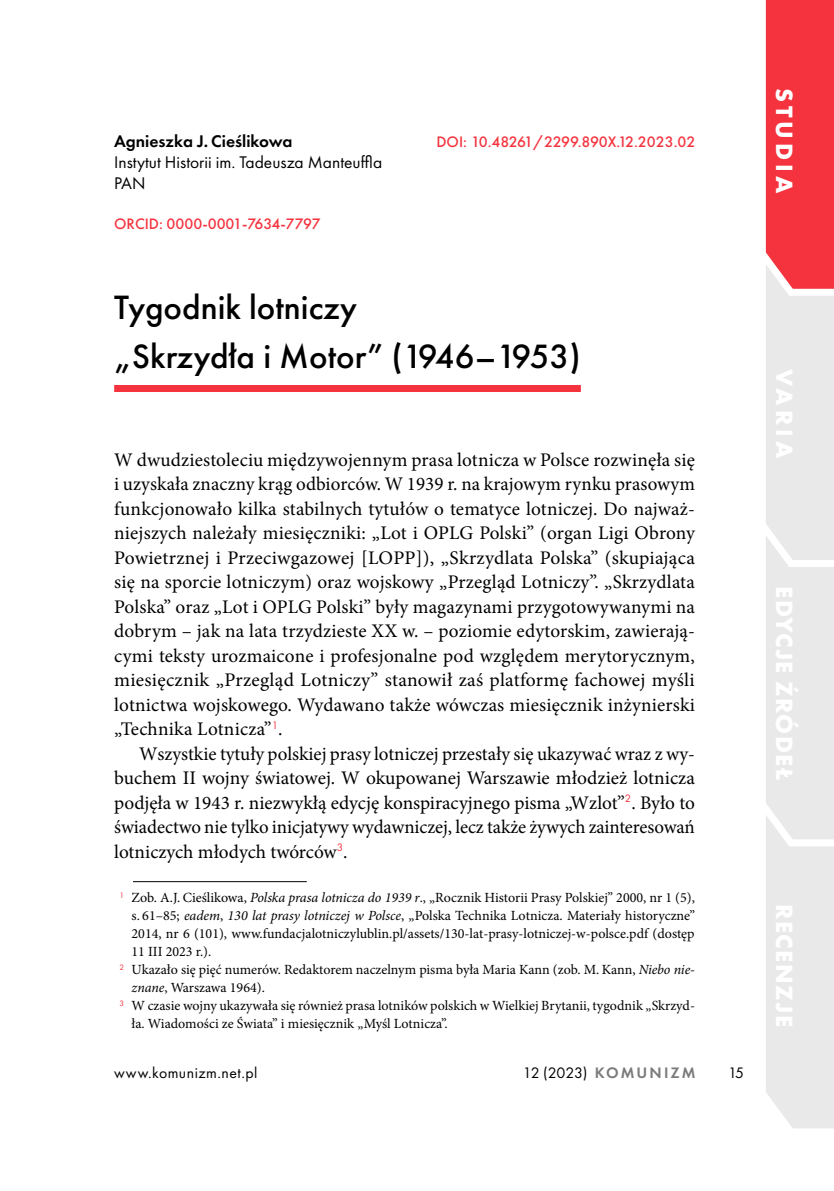
<style>
.page{position:relative;width:834px;height:1191px;background:#fff}
.page>*{position:absolute;margin:0;border:0;box-sizing:border-box;transform-origin:0 0}
.t1{font:500 35px/49px "Futura PT";color:#000}
.t2{font:700 24.5px "Futura PT";letter-spacing:.075em;color:#fff}
.t3{font:19.25px/24.5px "Minion Pro";letter-spacing:.005em;color:#000;text-align:justify}
.t4{font:17.5px/21px "Futura PT";color:#000}
.t5{font:600 17.5px "Futura PT";color:#000}
.t6{font:500 15.75px "Futura PT";color:#f5333f}
.t7{font:15.75px "Futura PT";letter-spacing:.03em;color:#000}
.t8{font:14px "Minion Pro";color:#000}
.s1{font-style:italic}
.s2{font-weight:600;color:#7c7b7b}
</style>
<div class="page">
<svg style="left:765px;top:0;width:68px;height:1128px;background:#ecbdc0"></svg>
<div style="left:114px;top:385px;width:466px;height:7px;background:#f5333f"></div>
<hr style="left:133px;top:881px;width:174px;height:1px;background:#000">
<p class="t5" style="left:114px;top:130px;width:180px">Agnieszka J. Cieślikowa</p>
<p class="t4" style="left:114px;top:151px;width:269px">Instytut Historii im. Tadeusza Manteuffla<br>PAN</p>
<p class="t6" style="left:114px;top:214px;width:208px">ORCID: 0000-0001-7634-7797</p>
<p class="t6" style="left:436px;top:132px;width:260px">DOI: 10.48261/2299.890X.12.2023.02</p>
<h1 class="t1" style="left:114px;top:282px;width:468px">Tygodnik lotniczy<br>„Skrzydła i Motor” (1946–1953)</h1>
<p class="t3" style="left:114px;top:447px;width:582px">W dwudziestoleciu międzywojennym prasa lotnicza w Polsce rozwinęła się i uzyskała znaczny krąg odbiorców. W 1939 r. na krajowym rynku prasowym funkcjonowało kilka stabilnych tytułów o tematyce lotniczej. Do najważ&shy;niejszych należały miesięczniki: „Lot i OPLG Polski” (organ Ligi Obrony Powietrznej i Przeciwgazowej [LOPP]), „Skrzydlata Polska” (skupiająca się na sporcie lotniczym) oraz wojskowy „Przegląd Lotniczy”. „Skrzydlata Polska” oraz „Lot i OPLG Polski” były magazynami przygotowywanymi na dobrym – jak na lata trzydzieste XX w. – poziomie edytorskim, zawierają&shy;cymi teksty urozmaicone i profesjonalne pod względem merytorycznym, miesięcznik „Przegląd Lotniczy” stanowił zaś platformę fachowej myśli lotnictwa wojskowego. Wydawano także wówczas miesięcznik inżynierski „Technika Lotnicza”<sup>1</sup>.</p>
<p class="t3" style="left:114px;top:741px;width:582px;text-indent:25px">Wszystkie tytuły polskiej prasy lotniczej przestały się ukazywać wraz z wy&shy;buchem II wojny światowej. W okupowanej Warszawie młodzież lotnicza podjęła w 1943 r. niezwykłą edycję konspiracyjnego pisma „Wzlot”<sup>2</sup>. Było to świadectwo nie tylko inicjatywy wydawniczej, lecz także żywych zainteresowań lotniczych młodych twórców<sup>3</sup>.</p>
<p class="t8" style="left:119px;top:888px;width:577px"><sup>1</sup> Zob. A.J. Cieślikowa, <span class="s1">Polska prasa lotnicza do 1939 r</span>., „Rocznik Historii Prasy Polskiej” 2000, nr 1 (5),</p>
<p class="t8" style="left:131px;top:906px;width:565px">s. 61–85; <span class="s1">eadem</span>, <span class="s1">130 lat prasy lotniczej w Polsce</span>, „Polska Technika Lotnicza. Materiały historyczne”</p>
<p class="t8" style="left:131px;top:924px;width:564px">2014, nr 6 (101), www.fundacjalotniczylublin.pl/assets/130-lat-prasy-lotniczej-w-polsce.pdf (dostęp</p>
<p class="t8" style="left:131px;top:942px;width:81px">11 III 2023 r.).</p>
<p class="t8" style="left:119px;top:960px;width:577px"><sup>2</sup> Ukazało się pięć numerów. Redaktorem naczelnym pisma była Maria Kann (zob. M. Kann, <span class="s1">Niebo nie-</span></p>
<p class="t8" style="left:131px;top:978px;width:135px"><span class="s1">znane</span>, Warszawa 1964).</p>
<p class="t8" style="left:119px;top:996px;width:577px"><sup>3</sup> W czasie wojny ukazywała się również prasa lotników polskich w Wielkiej Brytanii, tygodnik „Skrzyd-</p>
<p class="t8" style="left:131px;top:1014px;width:318px">ła. Wiadomości ze Świata” i miesięcznik „Myśl Lotnicza”.</p>
<p class="t7" style="left:114px;top:1063px;width:145px">www.komunizm.net.pl</p>
<p class="t7" style="left:522px;top:1063px;width:174px">12 (2023) <span class="s2">KOMUNIZM</span></p>
<p class="t7" style="left:728px;top:1063px;width:17px">15</p>
<p class="t2" style="left:799px;top:88px;width:107px;rotate:90deg">STUDIA</p>
<p class="t2" style="left:799px;top:369px;width:91px;rotate:90deg">VARIA</p>
<p class="t2" style="left:799px;top:586px;width:196px;rotate:90deg">EDYCJE ŹRÓDEŁ</p>
<p class="t2" style="left:799px;top:904px;width:124px;rotate:90deg">RECENZJE</p>
</div>
